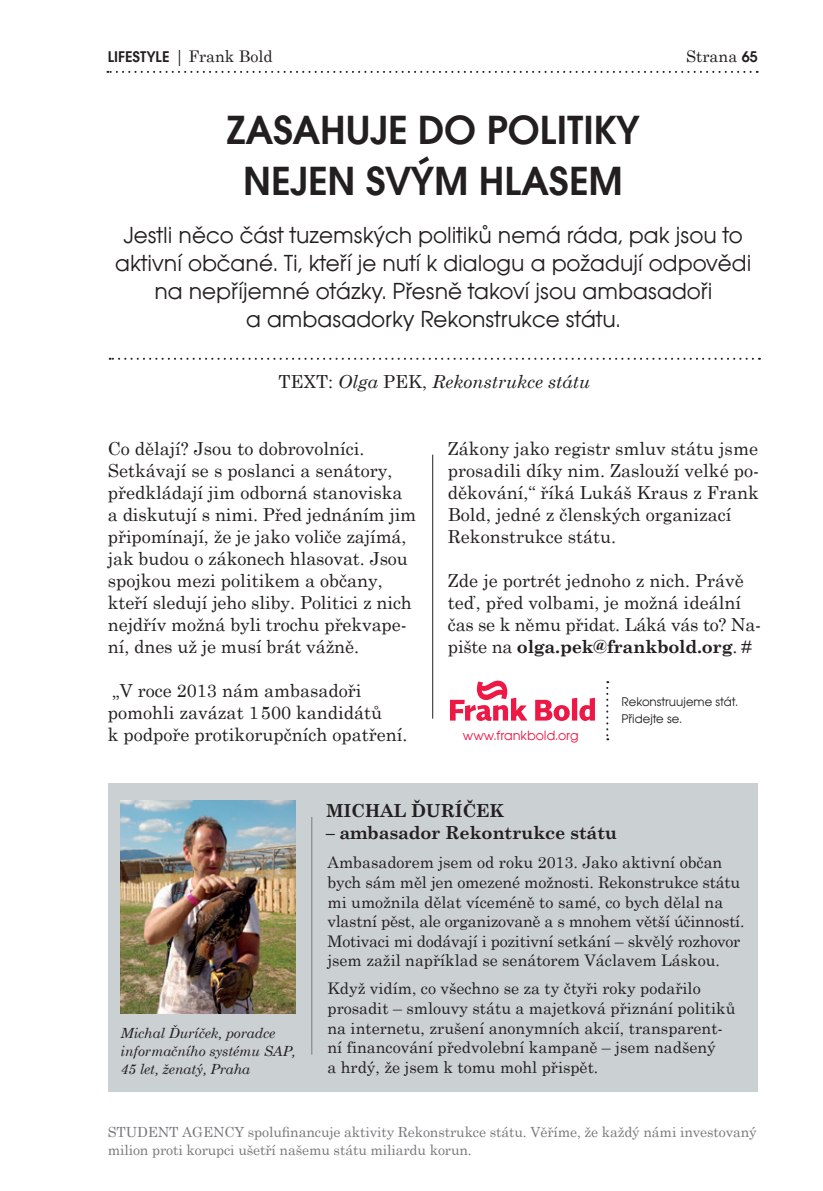
<style>
.page{position:relative;width:823px;height:1191px;background:#fff}
.page>*{position:absolute;margin:0;border:0;box-sizing:border-box;transform-origin:0 0}
.t1{font:600 42px/50.4px "Avant Garde Gothic Itc TEE";color:#231f20;text-align:center}
.t2{font:24px/28px "Avant Garde Gothic Itc TEE";color:#231f20;text-align:center}
.t3{font:18px/22px "Century Schoolbook";color:#231f20}
.t4{font:700 18px "Century Schoolbook";letter-spacing:-.02em;color:#231f20}
.t5{font:italic 18px "Century Schoolbook";color:#231f20}
.t6{font:16px/19.6px "Century Schoolbook";color:#231f20}
.t7{font:600 16px "Avant Garde Gothic Itc TEE";color:#231f20}
.t8{font:14px/18px "Century Schoolbook";letter-spacing:-.01em;color:#76787b}
.t9{font:italic 14px/18px "Century Schoolbook";letter-spacing:-.01em;color:#231f20}
.t10{font:14px "Avant Garde Gothic Itc TEE";color:#ed1845}
.t11{font:13px/17px "Avant Garde Gothic Itc TEE";color:#231f20}
.s1{font-family:"Minion Pro";font-weight:400}
.s2{font-family:"Century Schoolbook";font-weight:400}
.s3{font-family:"Avant Garde Gothic Itc TEE";font-weight:600}
.s4{font-style:normal}
.s5{font-weight:700}
</style>
<div class="page">
<svg style="left:110px;top:358px;width:642px;height:2px"></svg>
<hr style="left:432px;top:454px;width:1px;height:264px;background:#231f20">
<svg style="left:535px;top:697px;width:59px;height:24px"></svg>
<svg style="left:450px;top:680px;width:77px;height:41px"></svg>
<svg style="left:606px;top:681px;width:2px;height:59px"></svg>
<svg style="left:107px;top:71px;width:643px;height:2px"></svg>
<div style="left:108px;top:783px;width:649px;height:308px;background:#cbd0d3"></div>
<img style="left:120px;top:800px;width:175px;height:213px">
<hr style="left:311px;top:817px;width:1px;height:237px;background:#231f20">
<p class="t7" style="left:108px;top:48px;width:166px">LIFESTYLE <span class="s1">|</span> <span class="s2">Frank Bold</span></p>
<h1 class="t1" style="left:226px;top:105px;width:414px">ZASAHUJE DO POLITIKY<br>NEJEN SVÝM HLASEM</h1>
<p class="t6" style="left:685px;top:45px;width:73px">Strana <span class="s3">65</span></p>
<h2 class="t2" style="left:115px;top:221px;width:637px">Jestli něco část tuzemských politiků nemá ráda, pak jsou to aktivní občané. Ti, kteří je nutí k dialogu a požadují odpovědi na nepříjemné otázky. Přesně takoví jsou ambasadoři<br>a ambasadorky Rekonstrukce státu.</h2>
<p class="t5" style="left:278px;top:368px;width:313px"><span class="s4">TEXT:</span> Olga <span class="s4">Pek,</span> Rekonstrukce státu</p>
<p class="t3" style="left:108px;top:435px;width:310px">Co dělají? Jsou to dobrovolníci.<br>Setkávají se s poslanci a senátory, předkládají jim odborná stanoviska a diskutují s nimi. Před jednáním jim připomínají, že je jako voliče zajímá, jak budou o zákonech hlasovat. Jsou spojkou mezi politikem a občany, kteří sledují jeho sliby. Politici z nich nejdřív možná byli trochu překvape&shy;ní, dnes už je musí brát vážně.</p>
<p class="t3" style="left:108px;top:677px;width:301px">„V roce 2013 nám ambasadoři pomohli zavázat 1500 kandidátů<br>k podpoře protikorupčních opatření.</p>
<p class="t3" style="left:447px;top:435px;width:312px">Zákony jako registr smluv státu jsme prosadili díky nim. Zaslouží velké po&shy;děkování,“ říká Lukáš Kraus z Frank Bold, jedné z členských organizací Rekonstrukce státu.</p>
<p class="t3" style="left:447px;top:567px;width:314px">Zde je portrét jednoho z nich. Právě teď, před volbami, je možná ideální čas se k němu přidat. Láká vás to? Na&shy;pište na <span class="s5">olga.pek@frankbold.org</span>. #</p>
<p class="t10" style="left:462px;top:727px;width:117px">www.frankbold.org</p>
<p class="t11" style="left:621px;top:693px;width:118px">Rekonstruujeme stát.<br>Přidejte se.</p>
<p class="t9" style="left:120px;top:1023px;width:176px">Michal Ďuríček, poradce informačního systému SAP,<br>45 let, ženatý, Praha</p>
<p class="t4" style="left:326px;top:796px;width:179px">MICHAL ĎURÍČEK</p>
<p class="t4" style="left:326px;top:818px;width:292px">– ambasador Rekontrukce státu</p>
<p class="t6" style="left:327px;top:851px;width:418px">Ambasadorem jsem od roku 2013. Jako aktivní občan bych sám měl jen omezené možnosti. Rekonstrukce státu mi umožnila dělat víceméně to samé, co bych dělal na vlastní pěst, ale organizovaně a s mnohem větší účinností.<br>Motivaci mi dodávají i pozitivní setkání – skvělý rozhovor jsem zažil například se senátorem Václavem Láskou.</p>
<p class="t6" style="left:327px;top:977px;width:409px">Když vidím, co všechno se za ty čtyři roky podařilo prosadit – smlouvy státu a majetková přiznání politiků na internetu, zrušení anonymních akcií, transparent&shy;ní financování předvolební kampaně – jsem nadšený<br>a hrdý, že jsem k tomu mohl přispět.</p>
<p class="t8" style="left:108px;top:1121px;width:650px">STUDENT AGENCY spolufinancuje aktivity Rekonstrukce státu. Věříme, že každý námi investovaný milion proti korupci ušetří našemu státu miliardu korun.</p>
</div>
